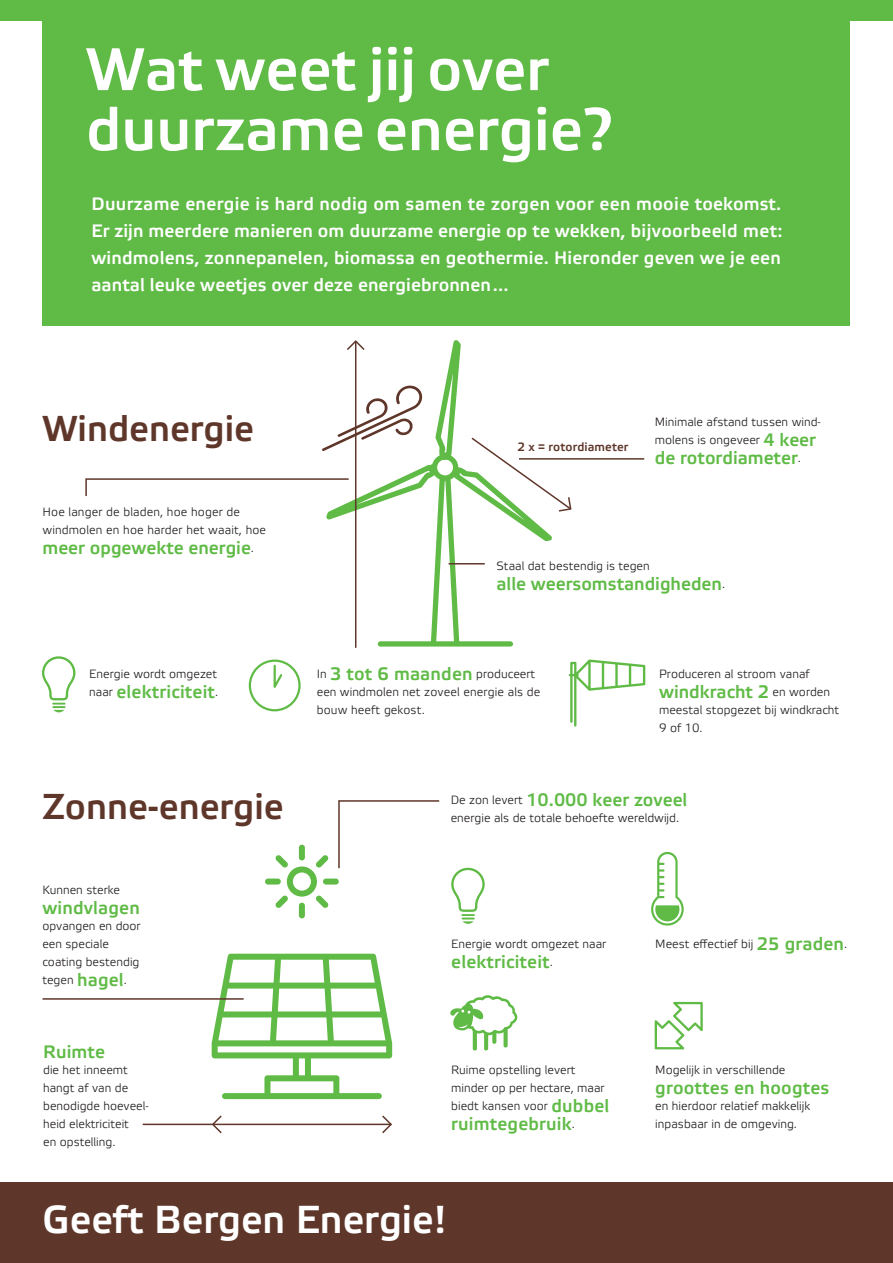
<style>
.page{position:relative;width:893px;height:1263px;background:#fff}
.page>*{position:absolute;margin:0;border:0;box-sizing:border-box;transform-origin:0 0}
.t1{font:700 60px/60px "Etelka Light Pro";color:#fff}
.t2{font:700 39px "Etelka Light Pro";color:#fff}
.t3{font:700 36px "Etelka Light Pro";color:#5f372a}
.t4{font:18px/27px "Etelka Medium Pro";letter-spacing:.01em;color:#fff;text-align:justify}
.t5{font:700 18px "Etelka Light Pro";letter-spacing:.01em;color:#60bb46}
.t6{font:18px "Etelka Medium Pro";color:#60bb46}
.t7{font:12px/18px "Etelka Light Pro";color:#231f20}
.t8{font:700 12px "Etelka Light Pro";letter-spacing:.01em;color:#5f372a}
.s1{font-weight:400;font-size:12px;color:#231f20}
.s2{font-weight:700;font-size:18px;color:#60bb46}
.s3{font-family:"Etelka Light Pro";font-size:12px;color:#231f20}
</style>
<div class="page">
<div style="left:0;top:0;width:893px;height:21px;background:#60bb46"></div>
<div style="left:0;top:1182px;width:893px;height:81px;background:#5f372a"></div>
<svg style="left:552px;top:494px;width:20px;height:18px"></svg>
<svg style="left:42px;top:656px;width:33px;height:56px"></svg>
<svg style="left:249px;top:659px;width:52px;height:52px"></svg>
<svg style="left:569px;top:659px;width:76px;height:68px"></svg>
<svg style="left:326px;top:340px;width:226px;height:307px"></svg>
<hr style="left:355px;top:342px;width:1px;height:306px;background:#5f372a">
<svg style="left:345px;top:340px;width:21px;height:12px"></svg>
<svg style="left:322px;top:384px;width:102px;height:67px"></svg>
<svg style="left:338px;top:800px;width:102px;height:69px"></svg>
<div style="left:299px;top:845px;width:6px;height:15px;background:#60bb46;border-radius:3px"></div>
<div style="left:265px;top:878px;width:16px;height:6px;background:#60bb46;border-radius:3px"></div>
<div style="left:299px;top:903px;width:6px;height:15px;background:#60bb46;border-radius:3px"></div>
<div style="left:323px;top:878px;width:16px;height:6px;background:#60bb46;border-radius:3px"></div>
<svg style="left:275px;top:855px;width:54px;height:53px"></svg>
<svg style="left:212px;top:954px;width:180px;height:145px"></svg>
<hr style="left:143px;top:1123px;width:248px;height:2px;background:#5f372a">
<svg style="left:380px;top:1115px;width:12px;height:19px"></svg>
<svg style="left:211px;top:1115px;width:12px;height:19px"></svg>
<svg style="left:451px;top:868px;width:34px;height:56px"></svg>
<svg style="left:651px;top:852px;width:33px;height:74px"></svg>
<svg style="left:655px;top:1002px;width:48px;height:47px"></svg>
<svg style="left:450px;top:995px;width:68px;height:55px"></svg>
<div style="left:43px;top:0;width:807px;height:325px;background:#60bb46"></div>
<hr style="left:449px;top:563px;width:36px;height:1px;background:#5f372a">
<hr style="left:519px;top:458px;width:125px;height:2px;background:#5f372a">
<svg style="left:85px;top:478px;width:265px;height:19px"></svg>
<hr style="left:43px;top:998px;width:201px;height:2px;background:#5f372a">
<p class="t1" style="left:86px;top:43px;width:528px">Wat weet jij over duurzame energie?</p>
<p class="t4" style="left:91px;top:191px;width:691px">Duurzame energie is hard nodig om samen te zorgen voor een mooie toekomst.</p>
<p class="t4" style="left:91px;top:218px;width:693px">Er zijn meerdere manieren om duurzame energie op te wekken, bijvoorbeeld met: windmolens, zonnepanelen, biomassa en geothermie. Hieronder geven we je een aantal leuke weetjes over deze energiebronnen...</p>
<p class="t3" style="left:43px;top:409px;width:213px">Windenergie</p>
<p class="t7" style="left:43px;top:504px;width:225px">Hoe langer de bladen, hoe hoger de windmolen en hoe harder het waait, hoe</p>
<p class="t5" style="left:43px;top:538px;width:213px">meer opgewekte energie<span class="s1">.</span></p>
<p class="t7" style="left:89px;top:666px;width:129px">Energie wordt omgezet</p>
<p class="t5" style="left:89px;top:682px;width:131px"><span class="s1">naar</span> elektriciteit<span class="s1">.</span></p>
<p class="t3" style="left:43px;top:787px;width:243px">Zonne-energie</p>
<p class="t7" style="left:42px;top:882px;width:79px">Kunnen sterke</p>
<p class="t5" style="left:42px;top:898px;width:99px">windvlagen</p>
<p class="t7" style="left:42px;top:918px;width:100px">opvangen en door een speciale coating bestendig tegen <span class="s2">hagel</span>.</p>
<p class="t5" style="left:43px;top:1042px;width:64px">Ruimte</p>
<p class="t7" style="left:43px;top:1062px;width:107px">die het inneemt hangt af van de benodigde hoeveel&shy;heid elektriciteit<br>en opstelling.</p>
<p class="t8" style="left:517px;top:440px;width:112px">2 x = rotordiameter</p>
<p class="t7" style="left:655px;top:414px;width:168px">Minimale afstand tussen wind&shy;molens is ongeveer <span class="s2">4 keer</span></p>
<p class="t5" style="left:655px;top:448px;width:148px">de rotordiameter<span class="s1">.</span></p>
<p class="t7" style="left:496px;top:558px;width:155px">Staal dat bestendig is tegen</p>
<p class="t5" style="left:496px;top:574px;width:230px">alle weersomstandigheden<span class="s1">.</span></p>
<p class="t7" style="left:317px;top:666px;width:225px">In <span class="s2">3 tot 6 maanden</span> produceert een windmolen net zoveel energie als de bouw heeft gekost.</p>
<p class="t7" style="left:659px;top:666px;width:152px">Produceren al stroom vanaf</p>
<p class="t6" style="left:659px;top:682px;width:173px">windkracht 2 <span class="s3">en worden</span></p>
<p class="t7" style="left:659px;top:702px;width:182px">meestal stopgezet bij windkracht<br>9 of 10.</p>
<p class="t6" style="left:451px;top:790px;width:238px"><span class="s3">De zon levert</span> 10.000 keer zoveel</p>
<p class="t7" style="left:451px;top:810px;width:230px">energie als de totale behoefte wereldwijd.</p>
<p class="t7" style="left:451px;top:936px;width:157px">Energie wordt omgezet naar</p>
<p class="t5" style="left:451px;top:952px;width:103px">elektriciteit<span class="s1">.</span></p>
<p class="t7" style="left:451px;top:1062px;width:160px">Ruime opstelling levert minder op per hectare, maar biedt kansen voor <span class="s2">dubbel</span></p>
<p class="t5" style="left:451px;top:1114px;width:125px">ruimtegebruik<span class="s1">.</span></p>
<p class="t7" style="left:655px;top:936px;width:194px">Meest effectief bij <span class="s2">25 graden</span>.</p>
<p class="t7" style="left:655px;top:1062px;width:132px">Mogelijk in verschillende</p>
<p class="t5" style="left:655px;top:1078px;width:176px">groottes en hoogtes</p>
<p class="t7" style="left:655px;top:1098px;width:156px">en hierdoor relatief makkelijk inpasbaar in de omgeving.</p>
<p class="t2" style="left:43px;top:1198px;width:406px">Geeft Bergen Energie!</p>
</div>
